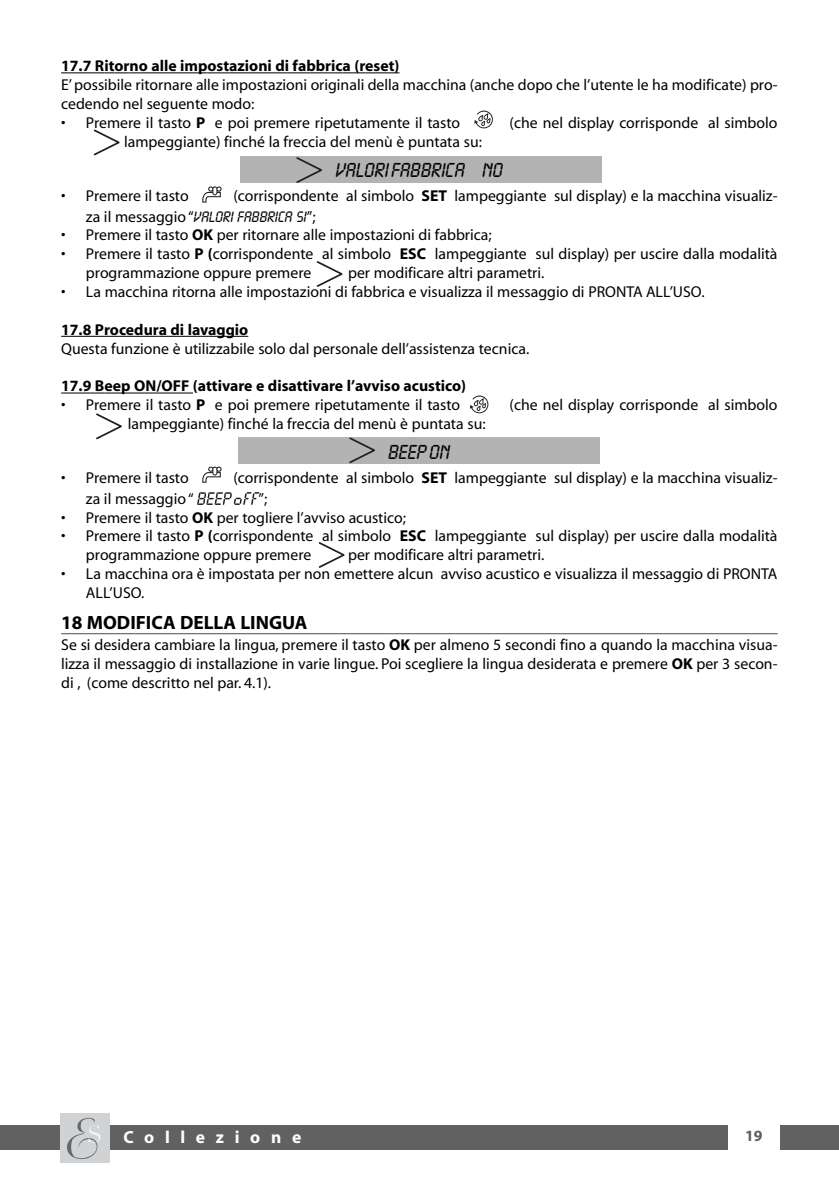
<style>
.page{position:relative;width:839px;height:1185px;background:#fff}
.page>*{position:absolute;margin:0;border:0;box-sizing:border-box;transform-origin:0 0}
.t1{font:21px "Lcd Plain";color:#000}
.t2{font:700 19.25px "Myriad";color:#000}
.t3{font:700 17.5px "Myriad";letter-spacing:.61em;color:#fff}
.t4{font:15.75px/18.9px "Myriad";color:#000}
.t5{font:700 15.75px "Myriad";color:#000}
.t6{font:700 15.75px "Myriad";color:#5e5e5e}
.s1{font-weight:700}
.s2{font-family:"Lcd Plain"}
</style>
<div class="page">
<div style="left:238px;top:437px;width:361px;height:26px;background:#b3b3b3"></div>
<div style="left:240px;top:157px;width:361px;height:26px;background:#b3b3b3"></div>
<svg style="left:296px;top:157px;width:26px;height:26px"></svg>
<svg style="left:349px;top:437px;width:26px;height:26px"></svg>
<div style="left:10px;top:1125px;width:828px;height:25px;background:#616161"></div>
<div style="left:60px;top:1113px;width:49px;height:50px;background:#d1d2d4"></div>
<svg style="left:67px;top:1118px;width:33px;height:41px"></svg>
<div style="left:728px;top:1112px;width:51px;height:50px;background:#fff"></div>
<hr style="left:61px;top:72px;width:43px;height:1px;background:#000">
<svg style="left:104px;top:72px;width:25px;height:1px"></svg>
<hr style="left:129px;top:72px;width:78px;height:1px;background:#000">
<hr style="left:207px;top:72px;width:124px;height:1px;background:#000">
<svg style="left:331px;top:72px;width:34px;height:1px"></svg>
<hr style="left:365px;top:72px;width:34px;height:1px;background:#000">
<hr style="left:61px;top:336px;width:43px;height:1px;background:#000">
<svg style="left:104px;top:336px;width:22px;height:1px"></svg>
<hr style="left:126px;top:336px;width:33px;height:1px;background:#000">
<hr style="left:159px;top:336px;width:41px;height:1px;background:#000">
<hr style="left:208px;top:336px;width:40px;height:1px;background:#000">
<hr style="left:61px;top:393px;width:34px;height:1px;background:#000">
<hr style="left:105px;top:393px;width:88px;height:1px;background:#000">
<hr style="left:61px;top:633px;width:716px;height:1px;background:#4d4d4d">
<div style="left:0;top:1125px;width:10px;height:25px;background:#616161"></div>
<svg style="left:94px;top:129px;width:26px;height:26px"></svg>
<svg style="left:96px;top:413px;width:26px;height:26px"></svg>
<svg style="left:474px;top:111px;width:18px;height:17px"></svg>
<svg style="left:202px;top:186px;width:19px;height:17px"></svg>
<svg style="left:316px;top:261px;width:26px;height:26px"></svg>
<svg style="left:470px;top:395px;width:18px;height:18px"></svg>
<svg style="left:202px;top:467px;width:19px;height:16px"></svg>
<svg style="left:318px;top:542px;width:26px;height:26px"></svg>
<svg style="left:197px;top:492px;width:62px;height:13px"></svg>
<p class="t5" style="left:61px;top:60px;width:340px">17.7 Ritorno alle impostazioni di fabbrica (reset)</p>
<p class="t4" style="left:61px;top:77px;width:717px">E’ possibile ritornare alle impostazioni originali della macchina (anche dopo che l’utente le ha modificate) pro&shy;cedendo nel seguente modo:</p>
<p class="t4" style="left:61px;top:115px;width:400px">• Premere il tasto <span class="s1">P</span> e poi premere ripetutamente il tasto</p>
<p class="t4" style="left:509px;top:115px;width:269px">(che nel display corrisponde al simbolo</p>
<p class="t4" style="left:124px;top:133px;width:359px">lampeggiante) finché la freccia del menù è puntata su:</p>
<h1 class="t1" style="left:335px;top:158px;width:169px">VALORI FABBRICA NO</h1>
<p class="t4" style="left:61px;top:187px;width:129px">• Premere il tasto</p>
<p class="t4" style="left:86px;top:186px;width:692px;line-height:20.8px;text-indent:147px">(corrispondente al simbolo <span class="s1">SET</span> lampeggiante sul display) e la macchina visualiz&shy;za il messaggio “<span class="s2">VALORI FABBRICA SI</span>”;</p>
<p class="t4" style="left:61px;top:227px;width:432px">• Premere il tasto <span class="s1">OK</span> per ritornare alle impostazioni di fabbrica;</p>
<p class="t4" style="left:86px;top:246px;width:692px;text-indent:-25px">• Premere il tasto <span class="s1">P (</span>corrispondente al simbolo <span class="s1">ESC</span> lampeggiante sul display) per uscire dalla modalità programmazione oppure premere</p>
<p class="t4" style="left:348px;top:264px;width:198px">per modificare altri parametri.</p>
<p class="t4" style="left:61px;top:283px;width:644px">• La macchina ritorna alle impostazioni di fabbrica e visualizza il messaggio di PRONTA ALL’USO.</p>
<p class="t5" style="left:61px;top:323px;width:189px">17.8 Procedura di lavaggio</p>
<p class="t4" style="left:61px;top:340px;width:469px">Questa funzione è utilizzabile solo dal personale dell’assistenza tecnica.</p>
<p class="t5" style="left:61px;top:380px;width:406px">17.9 Beep ON/OFF (attivare e disattivare l’avviso acustico)</p>
<p class="t4" style="left:61px;top:397px;width:400px">• Premere il tasto <span class="s1">P</span> e poi premere ripetutamente il tasto</p>
<p class="t4" style="left:509px;top:397px;width:269px">(che nel display corrisponde al simbolo</p>
<p class="t4" style="left:128px;top:416px;width:359px">lampeggiante) finché la freccia del menù è puntata su:</p>
<h1 class="t1" style="left:388px;top:440px;width:63px">BEEP ON</h1>
<p class="t4" style="left:61px;top:470px;width:129px">• Premere il tasto</p>
<p class="t4" style="left:233px;top:470px;width:545px">(corrispondente al simbolo <span class="s1">SET</span> lampeggiante sul display) e la macchina visualiz-</p>
<p class="t4" style="left:86px;top:491px;width:109px">za il messaggio “</p>
<p class="t4" style="left:258px;top:491px;width:10px">”;</p>
<p class="t4" style="left:61px;top:509px;width:346px">• Premere il tasto <span class="s1">OK</span> per togliere l’avviso acustico;</p>
<p class="t4" style="left:86px;top:528px;width:692px;text-indent:-25px">• Premere il tasto <span class="s1">P (</span>corrispondente al simbolo <span class="s1">ESC</span> lampeggiante sul display) per uscire dalla modalità programmazione oppure premere</p>
<p class="t4" style="left:348px;top:547px;width:198px">per modificare altri parametri.</p>
<p class="t4" style="left:86px;top:566px;width:692px;text-indent:-25px">• La macchina ora è impostata per non emettere alcun avviso acustico e visualizza il messaggio di PRONTA<br>ALL’USO.</p>
<p class="t2" style="left:61px;top:616px;width:248px">18 MODIFICA DELLA LINGUA</p>
<p class="t4" style="left:61px;top:636px;width:717px;text-align:justify">Se si desidera cambiare la lingua, premere il tasto <span class="s1">OK</span> per almeno 5 secondi fino a quando la macchina visua&shy;lizza il messaggio di installazione in varie lingue. Poi scegliere la lingua desiderata e premere <span class="s1">OK</span> per 3 secon&shy;di , (come descritto nel par. 4.1).</p>
<p class="t3" style="left:123px;top:1131px;width:179px">Collezione</p>
<p class="t6" style="left:744px;top:1130px;width:19px">19</p>
</div>
